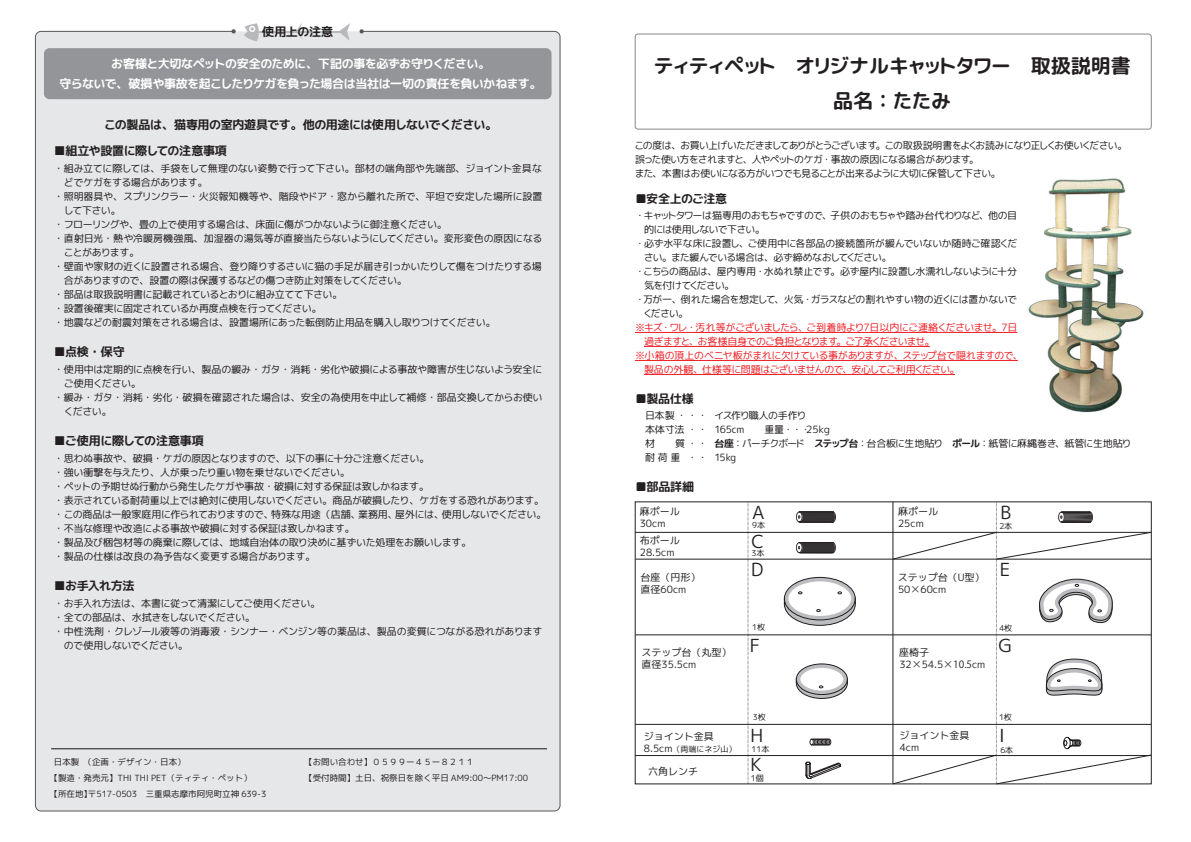
<style>
.page{position:relative;width:1191px;height:842px;background:#fff}
.page>*{position:absolute;margin:0;border:0;box-sizing:border-box;transform-origin:0 0}
.t1{font:20px/35px "rounded x mgenplus 1 cp bold";color:#231f20;text-align:center}
.t2{font:18px/28.4px "Mig Mix 1 P Regular";color:#231f20;text-align:justify}
.t3{font:12px "Mig Mix 1 P Bold";letter-spacing:-.03em;color:#231f20}
.t4{font:12px/20px "Mig Mix 1 P Bold";letter-spacing:-.05em;color:#fff;text-align:center}
.t5{font:12px "rounded x mgenplus 1 cp bold";letter-spacing:-.015em;color:#231f20}
.t6{font:10px/14px "Mig Mix 1 P Regular";letter-spacing:-.03em;color:#231f20}
.t7{font:10px/14px "rounded x mgenplus 1 cp regular";letter-spacing:-.02em;color:#231f20}
.t8{font:10px "rounded x mgenplus 1 cp regular";letter-spacing:-.015em;color:#ee1d23}
.t9{font:10px/12px "Mig Mix 1 P Regular";color:#231f20}
.t10{font:10px "Mig Mix 1 P Regular";letter-spacing:-.05em;color:#231f20}
.t11{font:10px "rounded x mgenplus 1 cp regular";letter-spacing:.005em;color:#ee1d23}
.t12{font:10px "Mig Mix 1 P Regular";letter-spacing:-.055em;color:#231f20}
.t13{font:10px "Mig Mix 1 P Regular";letter-spacing:-.065em;color:#231f20}
.t14{font:10px "Mig Mix 1 P Regular";letter-spacing:-.085em;color:#231f20}
.t15{font:8.5px/16px "Mig Mix 1 P Regular";color:#231f20}
.t16{font:8px "Mig Mix 1 P Regular";color:#231f20}
.s1{font-family:"rounded x mgenplus 1 cp bold"}
.s2{font-family:"Koz Go Pr 6 N"}
.s3{font-size:10px}
</style>
<div class="page">
<svg style="left:796px;top:511px;width:39px;height:11px"></svg>
<svg style="left:796px;top:542px;width:39px;height:11px"></svg>
<div style="left:35px;top:31px;width:525px;height:780px;background:#e6e7e9;border:1px solid #57585a;border-radius:6px"></div>
<svg style="left:244px;top:23px;width:15px;height:18px"></svg>
<hr style="left:255px;top:31px;width:86px;height:1px;background:#b8b9bc">
<svg style="left:338px;top:23px;width:12px;height:18px"></svg>
<svg style="left:296px;top:23px;width:7px;height:16px"></svg>
<div style="left:44px;top:48px;width:507px;height:51px;background:#939598;border-radius:6px"></div>
<svg style="left:51px;top:749px;width:496px;height:1px"></svg>
<svg style="left:748px;top:502px;width:1px;height:282px"></svg>
<hr style="left:635px;top:755px;width:516px;height:1px;background:#231f20">
<hr style="left:635px;top:635px;width:516px;height:1px;background:#231f20">
<hr style="left:635px;top:559px;width:516px;height:1px;background:#231f20">
<hr style="left:635px;top:532px;width:516px;height:1px;background:#231f20">
<svg style="left:809px;top:739px;width:22px;height:7px"></svg>
<svg style="left:805px;top:761px;width:36px;height:18px"></svg>
<hr style="left:635px;top:724px;width:516px;height:1px;background:#231f20">
<div style="left:634px;top:34px;width:517px;height:96px;border:1px solid #86888b;border-radius:3px"></div>
<svg style="left:231px;top:29px;width:5px;height:5px"></svg>
<svg style="left:359px;top:29px;width:5px;height:5px"></svg>
<hr style="left:635px;top:332px;width:382px;height:1px;background:#ee1d23">
<hr style="left:644px;top:346px;width:286px;height:1px;background:#ee1d23">
<hr style="left:635px;top:360px;width:382px;height:1px;background:#ee1d23">
<hr style="left:644px;top:374px;width:311px;height:1px;background:#ee1d23">
<img style="left:1028px;top:178px;width:116px;height:235px">
<svg style="left:784px;top:583px;width:71px;height:42px"></svg>
<svg style="left:783px;top:576px;width:73px;height:44px"></svg>
<svg style="left:796px;top:668px;width:51px;height:30px"></svg>
<div style="left:796px;top:667px;width:51px;height:32px;border:1px solid #231f20;border-radius:50%"></div>
<svg style="left:795px;top:663px;width:53px;height:32px"></svg>
<svg style="left:892px;top:502px;width:259px;height:282px"></svg>
<p class="t3" style="left:262px;top:23px;width:72px">使用上の注意</p>
<p class="t4" style="left:60px;top:54px;width:484px">お客様と大切なペットの安全のために、下記の事を必ずお守りください。<br>守らないで、破損や事故を起こしたりケガを負った場合は当社は一切の責任を負いかねます。</p>
<p class="t3" style="left:104px;top:116px;width:395px">この製品は、猫専用の室内遊具です。他の用途には使用しないでください。</p>
<p class="t3" style="left:54px;top:142px;width:175px">■組立や設置に際しての注意事項</p>
<p class="t6" style="left:54px;top:162px;width:490px">・組み立てに際しては、手袋をして無理のない姿勢で行って下さい。部材の端角部や先端部、ジョイント金具な</p>
<p class="t6" style="left:64px;top:176px;width:145px">どでケガをする場合があります。</p>
<p class="t6" style="left:54px;top:190px;width:490px">・照明器具や、スプリンクラー・火災報知機等や、階段やドア・窓から離れた所で、平坦で安定した場所に設置</p>
<p class="t6" style="left:64px;top:204px;width:59px">して下さい。</p>
<p class="t10" style="left:54px;top:217px;width:395px">・フローリングや、畳の上で使用する場合は、床面に傷がつかないように御注意ください。</p>
<p class="t6" style="left:54px;top:232px;width:490px">・直射日光・熱や冷暖房機強風、加湿器の湯気等が直接当たらないようにしてください。変形変色の原因になる</p>
<p class="t14" style="left:64px;top:245px;width:77px">ことがあります。</p>
<p class="t6" style="left:54px;top:260px;width:489px">・壁面や家財の近くに設置される場合、登り降りするさいに猫の手足が届き引っかいたりして傷をつけたりする場</p>
<p class="t6" style="left:64px;top:274px;width:345px">合がありますので、設置の際は保護するなどの傷つき防止対策をしてください。</p>
<p class="t6" style="left:54px;top:288px;width:290px">・部品は取扱説明書に記載されているとおりに組み立てて下さい。</p>
<p class="t6" style="left:54px;top:302px;width:269px">・設置後確実に固定されているか再度点検を行ってください。</p>
<p class="t6" style="left:54px;top:316px;width:443px">・地震などの耐震対策をされる場合は、設置場所にあった転倒防止用品を購入し取りつけてください。</p>
<p class="t3" style="left:54px;top:343px;width:72px">■点検・保守</p>
<p class="t6" style="left:54px;top:363px;width:490px">・使用中は定期的に点検を行い、製品の緩み・ガタ・消耗・劣化や破損による事故や障害が生じないよう安全に</p>
<p class="t10" style="left:64px;top:376px;width:79px">ご使用ください。</p>
<p class="t6" style="left:54px;top:391px;width:490px">・緩み・ガタ・消耗・劣化・破損を確認された場合は、安全の為使用を中止して補修・部品交換してからお使い</p>
<p class="t6" style="left:64px;top:405px;width:49px">ください。</p>
<p class="t3" style="left:54px;top:432px;width:151px">■ご使用に際しての注意事項</p>
<p class="t6" style="left:54px;top:452px;width:494px">・思わぬ事故や、破損・ケガの原因となりますので、以下の事に十分ご注意ください。<br>・強い衝撃を与えたり、人が乗ったり重い物を乗せないでください。<br>・ペットの予期せぬ行動から発生したケガや事故・破損に対する保証は致しかねます。<br>・表示されている耐荷重以上では絶対に使用しないでください。商品が破損したり、ケガをする恐れがあります。・この商品は一般家庭用に作られておりますので、特殊な用途（店舗、業務用、屋外には、使用しないでください。・不当な修理や改造による事故や破損に対する保証は致しかねます。<br>・製品及び梱包材等の廃棄に際しては、地域自治体の取り決めに基ずいた処理をお願いします。<br>・製品の仕様は改良の為予告なく変更する場合があります。</p>
<p class="t3" style="left:54px;top:577px;width:82px">■お手入れ方法</p>
<p class="t6" style="left:54px;top:597px;width:268px">・お手入れ方法は、本書に従って清潔にしてご使用ください。</p>
<p class="t12" style="left:54px;top:610px;width:203px">・全ての部品は、水拭きをしないでください。</p>
<p class="t6" style="left:54px;top:625px;width:490px">・中性洗剤・クレゾール液等の消毒液・シンナー・ベンジン等の薬品は、製品の変質につながる恐れがあります</p>
<p class="t13" style="left:64px;top:638px;width:126px">ので使用しないでください。</p>
<p class="t15" style="left:50px;top:753px;width:218px;text-indent:4px">日本製　（企画・デザイン・日本）<br>【製造・発売元】THI THI PET（ティティ・ペット）<br>【所在地】〒517-0503　三重県志摩市阿児町立神 639-3</p>
<p class="t15" style="left:304px;top:753px;width:225px">【お問い合わせ】０５９９ー４５ー８２１１<br>【受付時間】土日、祝祭日を除く平日 AM9:00〜PM17:00</p>
<h1 class="t1" style="left:654px;top:48px;width:478px">ティティペット　オリジナルキャットタワー　取扱説明書品名：たたみ</h1>
<p class="t7" style="left:635px;top:138px;width:489px">この度は、お買い上げいただきましてありがとうございます。この取扱説明書をよくお読みになり正しくお使いください。誤った使い方をされますと、人やペットのケガ・事故の原因になる場合があります。<br>また、本書はお使いになる方がいつでも見ることが出来るように大切に保管して下さい。</p>
<p class="t5" style="left:635px;top:190px;width:94px">■安全上のご注意</p>
<p class="t7" style="left:637px;top:208px;width:381px">・キャットタワーは猫専用のおもちゃですので、子供のおもちゃや踏み台代わりなど、他の目</p>
<p class="t7" style="left:644px;top:222px;width:117px">的には使用しないで下さい。</p>
<p class="t7" style="left:637px;top:236px;width:381px">・必ず水平な床に設置し、ご使用中に各部品の接続箇所が緩んでいないか随時ご確認くだ</p>
<p class="t7" style="left:644px;top:250px;width:244px">さい。また緩んでいる場合は、必ず締めなおしてください。</p>
<p class="t7" style="left:637px;top:264px;width:381px">・こちらの商品は、屋内専用・水ぬれ禁止です。必ず屋内に設置し水濡れしないように十分</p>
<p class="t7" style="left:644px;top:278px;width:87px">気を付けてください。</p>
<p class="t7" style="left:637px;top:292px;width:381px">・万が一、倒れた場合を想定して、火気・ガラスなどの割れやすい物の近くには置かないで</p>
<p class="t7" style="left:644px;top:306px;width:41px">ください。</p>
<p class="t11" style="left:635px;top:320px;width:384px">※キズ・ワレ・汚れ等がございましたら、ご到着時より７日以内にご連絡くださいませ。７日</p>
<p class="t8" style="left:644px;top:334px;width:287px">過ぎますと、お客様自身でのご負担となります。ご了承くださいませ。</p>
<p class="t8" style="left:635px;top:348px;width:384px">※小箱の頂上のベニヤ板がまれに欠けている事がありますが、ステップ台で隠れますので、</p>
<p class="t8" style="left:644px;top:362px;width:312px">製品の外観、仕様等に問題はございませんので、安心してご利用ください。</p>
<p class="t5" style="left:635px;top:390px;width:60px">■製品仕様</p>
<p class="t7" style="left:635px;top:408px;width:497px">　日本製・ ・ ・ イス作り職人の手作り<br>　本体寸法・ ・ 165cm　　重量・・・２５ｋｇ<br>　材　　質・ ・ <span class="s1">台座</span>：パーチクボード　<span class="s1">ステップ台</span>：台合板に生地貼り　<span class="s1">ポール</span>：紙管に麻縄巻き、紙管に生地貼り　耐 荷 重 ・ ・ 15kg</p>
<p class="t5" style="left:635px;top:478px;width:60px">■部品詳細</p>
<h2 class="t2" style="left:751px;top:498px;width:15px">A C D</h2>
<p class="t9" style="left:898px;top:505px;width:41px">麻ポール<br>25cm</p>
<h2 class="t2" style="left:1000px;top:498px;width:12px">B</h2>
<p class="t9" style="left:640px;top:505px;width:41px">麻ポール<br>30cm</p>
<p class="t16" style="left:752px;top:520px;width:14px">9本</p>
<p class="t16" style="left:999px;top:520px;width:14px">2本</p>
<p class="t16" style="left:751px;top:548px;width:14px">3本</p>
<p class="t9" style="left:640px;top:534px;width:41px">布ポール<br>28.5cm</p>
<h2 class="t2" style="left:999px;top:555px;width:12px">E</h2>
<p class="t9" style="left:897px;top:571px;width:88px">ステップ台（U型）<br>50<span class="s2">×</span>60cm</p>
<p class="t9" style="left:640px;top:571px;width:61px">台座（円形）直径60cm</p>
<p class="t9" style="left:641px;top:647px;width:91px">ステップ台（丸型）直径35.5cm</p>
<p class="t9" style="left:643px;top:730px;width:71px">ジョイント金具</p>
<p class="t16" style="left:644px;top:743px;width:94px"><span class="s3">8.5cm</span>（両端にネジ山）</p>
<p class="t6" style="left:648px;top:764px;width:51px">六角レンチ</p>
<p class="t16" style="left:752px;top:621px;width:14px">1枚</p>
<p class="t16" style="left:999px;top:622px;width:14px">4枚</p>
<h2 class="t2" style="left:750px;top:632px;width:12px">F</h2>
<p class="t6" style="left:899px;top:646px;width:88px;line-height:12px">座椅子<br>32<span class="s2">×</span>54.5<span class="s2">×10.5</span>cm</p>
<h2 class="t2" style="left:998px;top:632px;width:15px">G</h2>
<p class="t16" style="left:999px;top:712px;width:14px">1枚</p>
<p class="t16" style="left:753px;top:712px;width:14px">3枚</p>
<p class="t16" style="left:751px;top:744px;width:19px">11本</p>
<p class="t16" style="left:1000px;top:744px;width:14px">6本</p>
<p class="t16" style="left:751px;top:772px;width:14px">1個</p>
<h2 class="t2" style="left:750px;top:721px;width:14px;line-height:28.9px">H<br>K</h2>
<h2 class="t2" style="left:999px;top:721px;width:7px">I</h2>
<p class="t9" style="left:899px;top:730px;width:71px">ジョイント金具<br>4cm</p>
</div>
